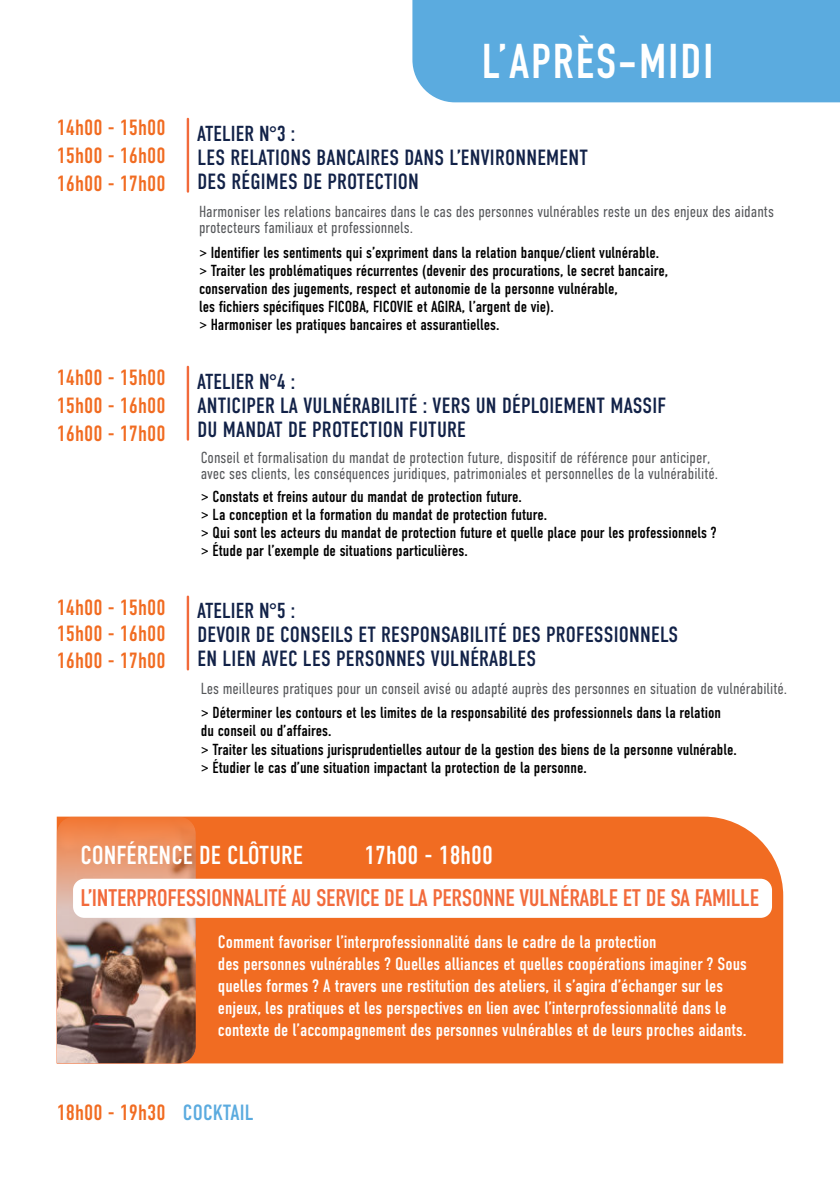
<style>
.page{position:relative;width:840px;height:1191px;background:#fff}
.page>*{position:absolute;margin:0;border:0;box-sizing:border-box;transform-origin:0 0}
.t1{font:700 48px "DIN Condensed";letter-spacing:.05em;color:#fff}
.t2{font:26px "DIN Condensed";color:#fff}
.t3{font:24px "DIN Condensed";letter-spacing:-.015em;color:#f26a3b}
.t4{font:22px/24px "DIN Condensed";letter-spacing:.01em;color:#122248}
.t5{font:22px "DIN Condensed";color:#f16c22}
.t6{font:21.6px "DIN Condensed";color:#122248}
.t7{font:18px/22px "DIN Condensed";color:#fff}
.t8{font:16px/18px "DIN Condensed";color:#000001}
.t9{font:300 16px/16px "DIN Condensed";color:#55575a}
.s1{color:#5babdf}
</style>
<div class="page">
<div style="left:412px;top:0;width:427px;height:102px;background:#5babdf"></div>
<div style="left:196px;top:816px;width:586px;height:247px;background:#f16c22"></div>
<img style="left:57px;top:816px;width:139px;height:247px">
<div style="left:73px;top:878px;width:698px;height:40px;background:#fff;border-radius:11px"></div>
<hr style="left:187px;top:367px;width:2px;height:72px;background:#f26a3b">
<hr style="left:187px;top:596px;width:2px;height:73px;background:#f26a3b">
<hr style="left:187px;top:119px;width:2px;height:72px;background:#f26a3b">
<h3 class="t5" style="left:57px;top:116px;width:110px">14h00 - 15h00</h3>
<h3 class="t5" style="left:57px;top:144px;width:110px">15h00 - 16h00</h3>
<h3 class="t5" style="left:57px;top:172px;width:110px">16h00 - 17h00</h3>
<h3 class="t5" style="left:57px;top:365px;width:110px">14h00 - 15h00</h3>
<h3 class="t5" style="left:57px;top:393px;width:110px">15h00 - 16h00</h3>
<h3 class="t5" style="left:57px;top:422px;width:110px">16h00 - 17h00</h3>
<h3 class="t5" style="left:57px;top:595px;width:110px">14h00 - 15h00</h3>
<h3 class="t5" style="left:57px;top:622px;width:110px">15h00 - 16h00</h3>
<h3 class="t5" style="left:57px;top:648px;width:110px">16h00 - 17h00</h3>
<h1 class="t1" style="left:482px;top:33px;width:232px">L’APRÈS-MIDI</h1>
<h3 class="t6" style="left:197px;top:122px;width:99px">ATELIER N°3 :</h3>
<h3 class="t4" style="left:197px;top:145px;width:392px">LES RELATIONS BANCAIRES DANS L’ENVIRONNEMENT<br>DES RÉGIMES DE PROTECTION</h3>
<p class="t9" style="left:199px;top:204px;width:576px">Harmoniser les relations bancaires dans le cas des personnes vulnérables reste un des enjeux des aidants protecteurs familiaux et professionnels.</p>
<p class="t8" style="left:199px;top:244px;width:470px">&gt; Identifier les sentiments qui s’expriment dans la relation banque/client vulnérable. &gt; Traiter les problématiques récurrentes (devenir des procurations, le secret bancaire, conservation des jugements, respect et autonomie de la personne vulnérable,<br>les fichiers spécifiques FICOBA, FICOVIE et AGIRA, l’argent de vie).<br>&gt; Harmoniser les pratiques bancaires et assurantielles.</p>
<h3 class="t6" style="left:197px;top:370px;width:99px">ATELIER N°4 :</h3>
<h3 class="t4" style="left:197px;top:393px;width:470px">ANTICIPER LA VULNÉRABILITÉ : VERS UN DÉPLOIEMENT MASSIF<br>DU MANDAT DE PROTECTION FUTURE</h3>
<p class="t9" style="left:201px;top:449px;width:518px">Conseil et formalisation du mandat de protection future, dispositif de référence pour anticiper, avec ses clients, les conséquences juridiques, patrimoniales et personnelles de la vulnérabilité.</p>
<p class="t8" style="left:201px;top:488px;width:517px">&gt; Constats et freins autour du mandat de protection future.<br>&gt; La conception et la formation du mandat de protection future.<br>&gt; Qui sont les acteurs du mandat de protection future et quelle place pour les professionnels ? &gt; Étude par l’exemple de situations particulières.</p>
<h3 class="t6" style="left:197px;top:599px;width:99px">ATELIER N°5 :</h3>
<h3 class="t4" style="left:197px;top:623px;width:482px">DEVOIR DE CONSEILS ET RESPONSABILITÉ DES PROFESSIONNELS<br>EN LIEN AVEC LES PERSONNES VULNÉRABLES</h3>
<p class="t9" style="left:201px;top:681px;width:587px">Les meilleures pratiques pour un conseil avisé ou adapté auprès des personnes en situation de vulnérabilité.</p>
<p class="t8" style="left:201px;top:704px;width:537px">&gt; Déterminer les contours et les limites de la responsabilité des professionnels dans la relation du conseil ou d’affaires.<br>&gt; Traiter les situations jurisprudentielles autour de la gestion des biens de la personne vulnérable. &gt; Étudier le cas d’une situation impactant la protection de la personne.</p>
<h2 class="t2" style="left:80px;top:841px;width:224px">CONFÉRENCE DE CLÔTURE</h2>
<h2 class="t2" style="left:364px;top:841px;width:130px">17h00 - 18h00</h2>
<h3 class="t3" style="left:80px;top:885px;width:680px">L’INTERPROFESSIONNALITÉ AU SERVICE DE LA PERSONNE VULNÉRABLE ET DE SA FAMILLE</h3>
<p class="t7" style="left:218px;top:931px;width:530px">Comment favoriser l’interprofessionnalité dans le cadre de la protection<br>des personnes vulnérables ? Quelles alliances et quelles coopérations imaginer ? Sous quelles formes ? A travers une restitution des ateliers, il s’agira d’échanger sur les enjeux, les pratiques et les perspectives en lien avec l’interprofessionnalité dans le contexte de l’accompagnement des personnes vulnérables et de leurs proches aidants.</p>
<h3 class="t5" style="left:57px;top:1100px;width:198px">18h00 - 19h30 <span class="s1">COCKTAIL</span></h3>
</div>
